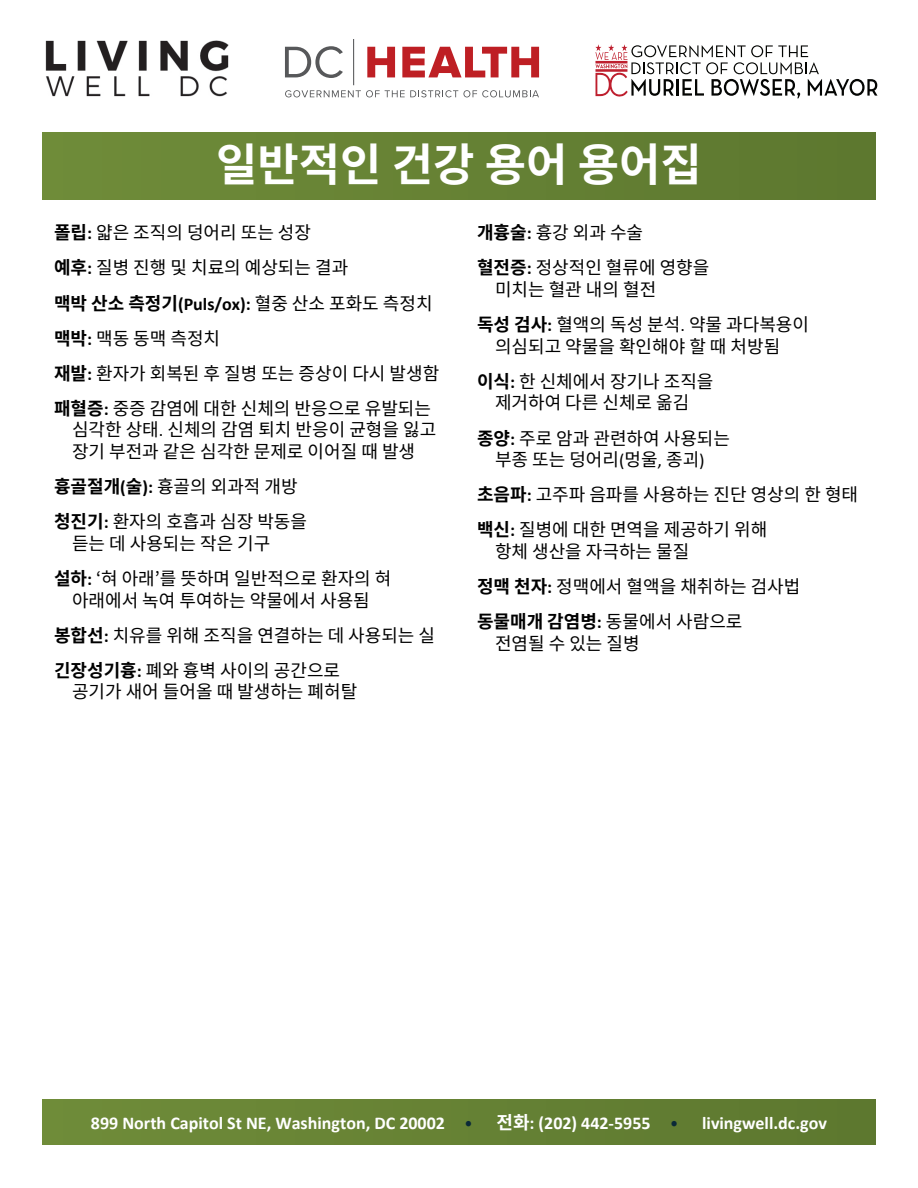
<style>
.page{position:relative;width:918px;height:1188px;background:#fff}
.page>*{position:absolute;margin:0;border:0;box-sizing:border-box;transform-origin:0 0}
.t1{font:700 45px "Noto Sans CJ Kkr";color:#fff}
.glossary{font:18px/21.6px "Noto Sans CJ Kkr";color:#000}
.t2{font:700 18px "Calibri";color:#fff}
.glossary-2{font:700 18px "Calibri";color:#000}
.s1{font-weight:700}
.s2{font-family:"Calibri";font-weight:700}
.s3{font-family:"Noto Sans CJ Kkr"}
.s4{font-family:"Noto Sans CJ Kkr";font-weight:400}
.s5{font-family:"Calibri"}
.s6{font-family:"Noto Sans CJ Kkr";color:#0a2938}
</style>
<div class="page">
<div style="left:43px;top:1100px;width:832px;height:44px;background:#668234"></div>
<div style="left:43px;top:133px;width:832px;height:67px;background:#668234"></div>
<img style="left:45px;top:40px;width:184px;height:57px">
<svg style="left:285px;top:46px;width:58px;height:32px"></svg>
<svg style="left:367px;top:47px;width:28px;height:30px"></svg>
<svg style="left:402px;top:47px;width:137px;height:30px"></svg>
<hr style="left:353px;top:39px;width:1px;height:46px;background:#57585a">
<svg style="left:285px;top:90px;width:254px;height:7px"></svg>
<svg style="left:595px;top:44px;width:282px;height:54px"></svg>
<p class="t1" style="left:216px;top:139px;width:487px">일반적인 건강 용어 용어집</p>
<p class="glossary" style="left:54px;top:222px;width:259px"><span class="s1">폴립</span><span class="s2">:</span> 얇은 조직의 덩어리 또는 성장</p>
<p class="glossary" style="left:54px;top:257px;width:296px"><span class="s1">예후</span><span class="s2">:</span> 질병 진행 및 치료의 예상되는 결과</p>
<p class="glossary-2" style="left:54px;top:291px;width:380px"><span class="s3">맥박 산소 측정기</span>(Puls/ox): <span class="s4">혈중 산소 포화도 측정치</span></p>
<p class="glossary" style="left:54px;top:328px;width:168px"><span class="s1">맥박</span><span class="s2">:</span> 맥동 동맥 측정치</p>
<p class="glossary" style="left:54px;top:363px;width:387px"><span class="s1">재발</span><span class="s2">:</span> 환자가 회복된 후 질병 또는 증상이 다시 발생함</p>
<p class="glossary" style="left:72px;top:398px;width:366px;text-indent:-18px"><span class="s1">패혈증</span><span class="s2">:</span> 중증 감염에 대한 신체의 반응으로 유발되는 심각한 상태<span class="s5">.</span> 신체의 감염 퇴치 반응이 균형을 잃고 장기 부전과 같은 심각한 문제로 이어질 때 발생</p>
<p class="glossary" style="left:54px;top:476px;width:245px"><span class="s1">흉골절개</span><span class="s2">(</span><span class="s1">술</span><span class="s2">):</span> 흉골의 외과적 개방</p>
<p class="glossary" style="left:72px;top:511px;width:237px;text-indent:-18px"><span class="s1">청진기</span><span class="s2">:</span> 환자의 호흡과 심장 박동을 듣는 데 사용되는 작은 기구</p>
<p class="glossary" style="left:54px;top:568px;width:339px;text-align:center"><span class="s1">설하</span><span class="s2">:</span> ‘혀 아래’를 뜻하며 일반적으로 환자의 혀 아래에서 녹여 투여하는 약물에서 사용됨</p>
<p class="glossary" style="left:54px;top:625px;width:383px"><span class="s1">봉합선</span><span class="s2">:</span> 치유를 위해 조직을 연결하는 데 사용되는 실</p>
<p class="glossary" style="left:72px;top:660px;width:287px;text-indent:-18px"><span class="s1">긴장성기흉</span><span class="s2">:</span> 폐와 흉벽 사이의 공간으로 공기가 새어 들어올 때 발생하는 폐허탈</p>
<p class="glossary" style="left:477px;top:222px;width:168px"><span class="s1">개흉술</span><span class="s2">:</span> 흉강 외과 수술</p>
<p class="glossary" style="left:495px;top:257px;width:216px;text-indent:-18px"><span class="s1">혈전증</span><span class="s2">:</span> 정상적인 혈류에 영향을 미치는 혈관 내의 혈전</p>
<p class="glossary" style="left:477px;top:314px;width:334px;text-align:center"><span class="s1">독성 검사</span><span class="s2">:</span> 혈액의 독성 분석<span class="s5">.</span> 약물 과다복용이 의심되고 약물을 확인해야 할 때 처방됨</p>
<p class="glossary" style="left:477px;top:371px;width:238px;text-align:center"><span class="s1">이식</span><span class="s2">:</span> 한 신체에서 장기나 조직을 제거하여 다른 신체로 옮김</p>
<p class="glossary" style="left:477px;top:428px;width:255px;text-align:center"><span class="s1">종양</span><span class="s2">:</span> 주로 암과 관련하여 사용되는 부종 또는 덩어리<span class="s5">(</span>멍울<span class="s5">,</span> 종괴<span class="s5">)</span></p>
<p class="glossary" style="left:477px;top:484px;width:383px"><span class="s1">초음파</span><span class="s2">:</span> 고주파 음파를 사용하는 진단 영상의 한 형태</p>
<p class="glossary" style="left:495px;top:519px;width:274px;text-indent:-18px"><span class="s1">백신</span><span class="s2">:</span> 질병에 대한 면역을 제공하기 위해 항체 생산을 자극하는 물질</p>
<p class="glossary" style="left:477px;top:576px;width:325px"><span class="s1">정맥 천자</span><span class="s2">:</span> 정맥에서 혈액을 채취하는 검사법</p>
<p class="glossary" style="left:495px;top:611px;width:249px;text-indent:-18px"><span class="s1">동물매개 감염병</span><span class="s2">:</span> 동물에서 사람으로 전염될 수 있는 질병</p>
<p class="t2" style="left:91px;top:1111px;width:383px">899 North Capitol St NE, Washington, DC 20002 <span class="s6">•</span></p>
<p class="t2" style="left:496px;top:1111px;width:183px"><span class="s3">전화</span>: (202) 442-5955 <span class="s6">•</span></p>
<p class="t2" style="left:702px;top:1111px;width:126px">livingwell.dc.gov</p>
</div>
